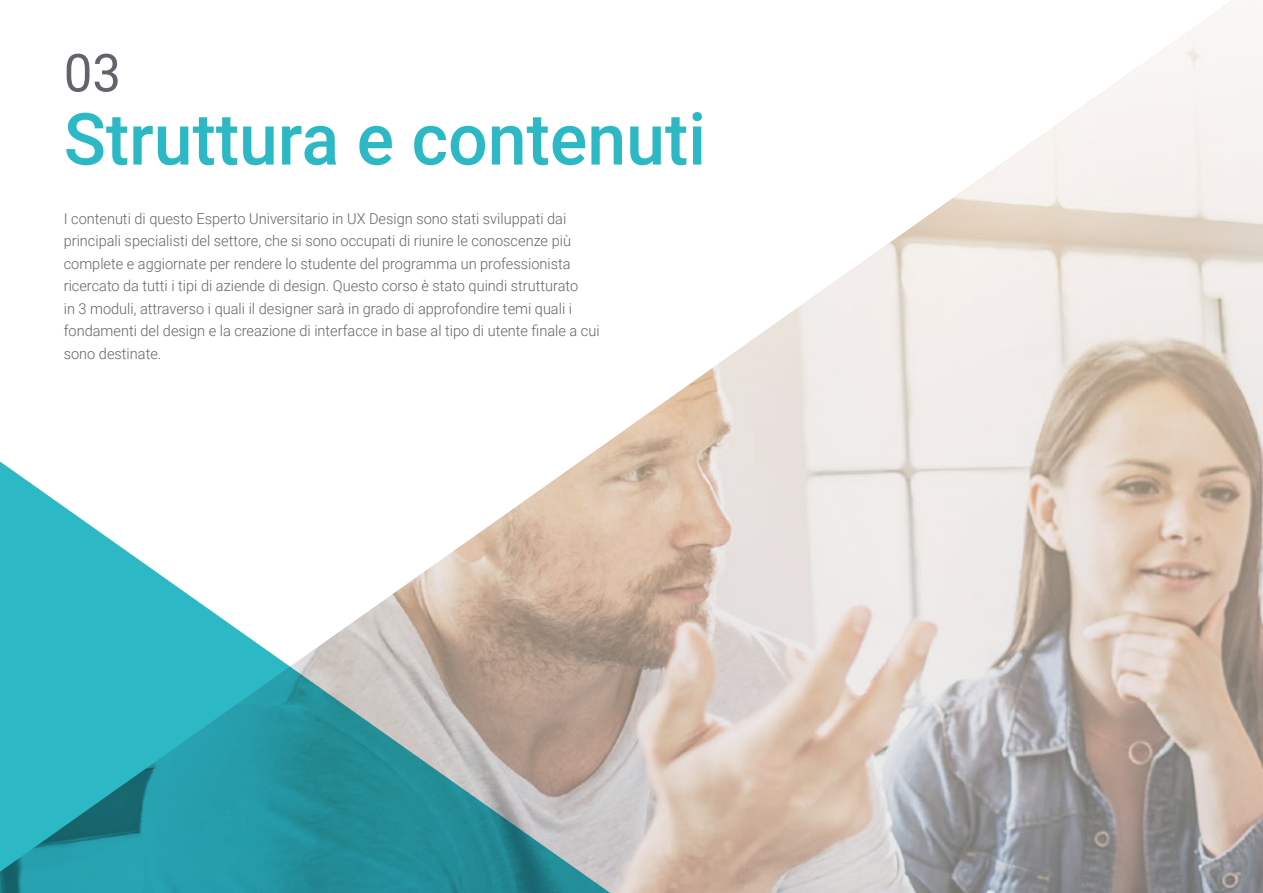
<style>
.page{position:relative;width:1263px;height:893px;background:#fff}
.page>*{position:absolute;margin:0;border:0;box-sizing:border-box;transform-origin:0 0}
.t1{font:500 72px "Roboto";color:#2db8c5}
.t2{font:52.5px "Roboto";color:#61646a}
.t3{font:300 15px/22.5px "Roboto";color:#61646a}
</style>
<div class="page">
<img style="left:602px;top:0;width:661px;height:893px">
<svg style="left:0;top:446px;width:640px;height:447px"></svg>
<h2 class="t2" style="left:64px;top:36px;width:59px">03</h2>
<h1 class="t1" style="left:64px;top:89px;width:644px">Struttura e contenuti</h1>
<p class="t3" style="left:64px;top:207px;width:537px">I contenuti di questo Esperto Universitario in UX Design sono stati sviluppati dai principali specialisti del settore, che si sono occupati di riunire le conoscenze più complete e aggiornate per rendere lo studente del programma un professionista ricercato da tutti i tipi di aziende di design. Questo corso è stato quindi strutturato<br>in 3 moduli, attraverso i quali il designer sarà in grado di approfondire temi quali i fondamenti del design e la creazione di interfacce in base al tipo di utente finale a cui sono destinate.</p>
</div>
